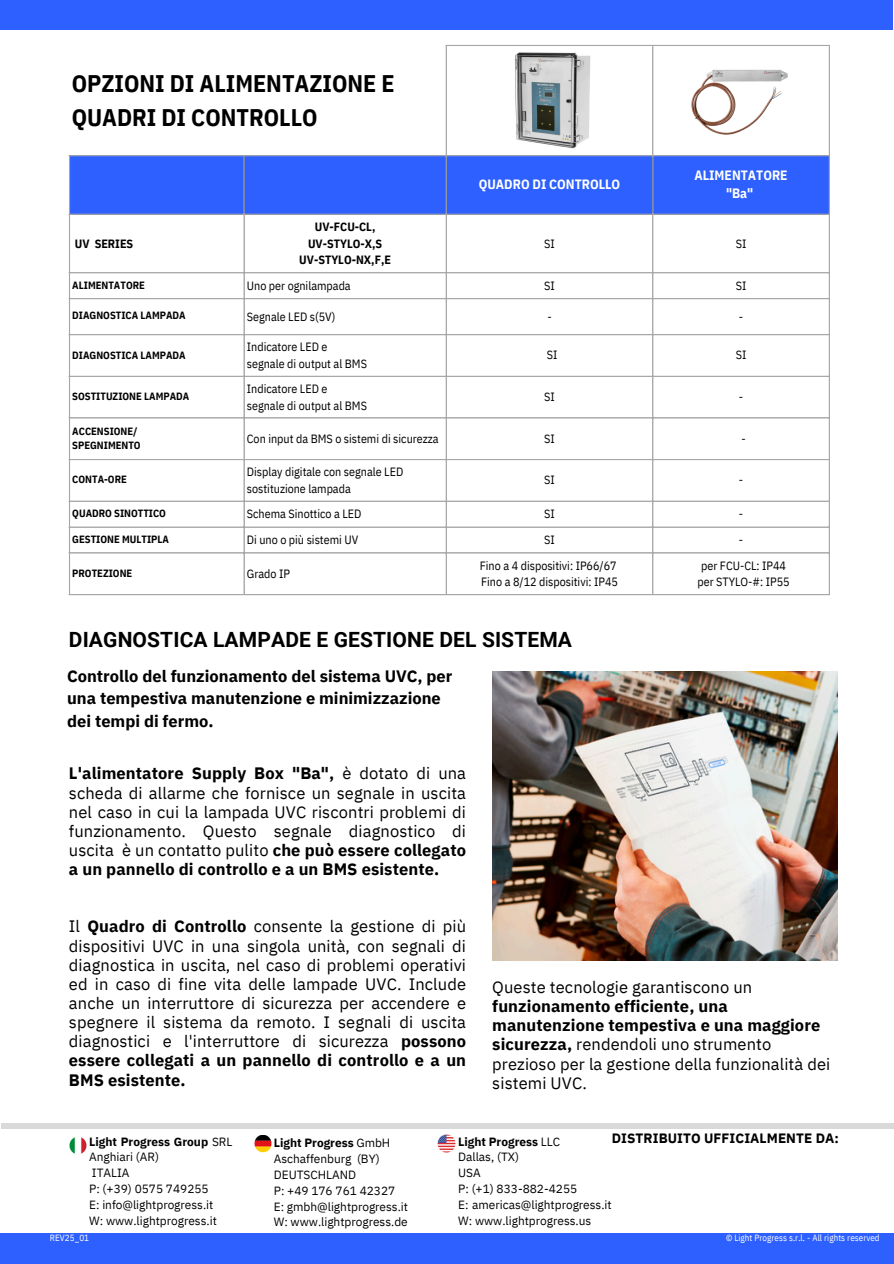
<style>
.page{position:relative;width:894px;height:1264px;background:#fff}
.page>*{position:absolute;margin:0;border:0;box-sizing:border-box;transform-origin:0 0}
.t1{font:700 24px/33.3px "IBM Plex Sans Cond";color:#000}
.t2{font:700 21px "Roboto";letter-spacing:.005em;color:#000}
.t3{font:16.5px/19.2px "IBM Plex Sans";letter-spacing:.005em;color:#000;text-align:justify}
.t4{font:700 16.5px/22.5px "IBM Plex Sans";color:#000}
.t5{font:700 13.5px "IBM Plex Sans Cond";color:#fff}
.t6{font:700 13.5px "IBM Plex Sans";letter-spacing:.005em;color:#000}
.t7{font:12px/16.6px "IBM Plex Sans Cond";color:#000}
.t8{font:700 12px "IBM Plex Sans Cond";color:#000}
.t9{font:11.85px/15.9px "IBM Plex Sans";color:#000}
.t10{font:700 10.5px "IBM Plex Sans Cond";color:#000}
.t11{font:9px "IBM Plex Sans Cond";letter-spacing:.005em;color:#fff}
.s1{font-weight:700}
</style>
<div class="page">
<div style="left:0;top:0;width:892px;height:30px;background:#2d60ff"></div>
<div style="left:1px;top:1122px;width:892px;height:6px;background:#d9d9d9"></div>
<div style="left:0;top:1232px;width:893px;height:31px;background:#2d60ff"></div>
<img style="left:69px;top:1137px;width:18px;height:17px">
<img style="left:254px;top:1135px;width:17px;height:17px">
<img style="left:437px;top:1134px;width:18px;height:18px">
<img style="left:492px;top:671px;width:345px;height:289px">
<div style="left:70px;top:156px;width:758px;height:58px;background:#2d60ff"></div>
<hr style="left:69px;top:156px;width:1px;height:438px;background:#a6a6a6">
<hr style="left:243px;top:156px;width:1px;height:438px;background:#a6a6a6">
<hr style="left:445px;top:46px;width:1px;height:548px;background:#a6a6a6">
<hr style="left:652px;top:46px;width:1px;height:548px;background:#a6a6a6">
<hr style="left:828px;top:46px;width:1px;height:548px;background:#a6a6a6">
<hr style="left:445px;top:45px;width:384px;height:1px;background:#a6a6a6">
<hr style="left:69px;top:155px;width:760px;height:1px;background:#a6a6a6">
<hr style="left:69px;top:214px;width:760px;height:1px;background:#a6a6a6">
<hr style="left:69px;top:272px;width:760px;height:1px;background:#a6a6a6">
<hr style="left:69px;top:298px;width:760px;height:1px;background:#a6a6a6">
<hr style="left:69px;top:334px;width:760px;height:1px;background:#a6a6a6">
<hr style="left:69px;top:376px;width:760px;height:1px;background:#a6a6a6">
<hr style="left:69px;top:417px;width:760px;height:1px;background:#a6a6a6">
<hr style="left:69px;top:459px;width:760px;height:1px;background:#a6a6a6">
<hr style="left:69px;top:500px;width:760px;height:2px;background:#a6a6a6">
<hr style="left:69px;top:526px;width:760px;height:1px;background:#a6a6a6">
<hr style="left:69px;top:552px;width:760px;height:1px;background:#a6a6a6">
<hr style="left:69px;top:594px;width:760px;height:1px;background:#a6a6a6">
<img style="left:514px;top:52px;width:77px;height:97px">
<img style="left:691px;top:69px;width:97px;height:66px">
<p class="t1" style="left:72px;top:67px;width:324px">OPZIONI DI ALIMENTAZIONE E<br>QUADRI DI CONTROLLO</p>
<p class="t8" style="left:75px;top:235px;width:60px">UV SERIES</p>
<p class="t8" style="left:315px;top:219px;width:62px">UV-FCU-CL,</p>
<p class="t8" style="left:308px;top:235px;width:76px">UV-STYLO-X,S</p>
<p class="t8" style="left:299px;top:252px;width:93px">UV-STYLO-NX,F,E</p>
<p class="t5" style="left:478px;top:175px;width:143px">QUADRO DI CONTROLLO</p>
<p class="t5" style="left:694px;top:166px;width:95px">ALIMENTATORE</p>
<p class="t5" style="left:725px;top:184px;width:29px">"Ba"</p>
<p class="t7" style="left:544px;top:235px;width:12px">SI</p>
<p class="t7" style="left:735px;top:235px;width:12px">SI</p>
<p class="t10" style="left:72px;top:278px;width:74px">ALIMENTATORE</p>
<p class="t7" style="left:247px;top:277px;width:105px">Uno per ognilampada</p>
<p class="t7" style="left:544px;top:277px;width:12px">SI</p>
<p class="t7" style="left:735px;top:277px;width:12px">SI</p>
<p class="t10" style="left:72px;top:308px;width:115px">DIAGNOSTICA LAMPADA</p>
<p class="t7" style="left:247px;top:308px;width:90px">Segnale LED s(5V)</p>
<p class="t7" style="left:547px;top:308px;width:6px">-</p>
<p class="t7" style="left:738px;top:308px;width:6px">-</p>
<p class="t10" style="left:72px;top:348px;width:115px">DIAGNOSTICA LAMPADA</p>
<p class="t7" style="left:247px;top:339px;width:82px">Indicatore LED e</p>
<p class="t7" style="left:247px;top:355px;width:122px">segnale di output al BMS</p>
<p class="t7" style="left:546px;top:346px;width:12px">SI</p>
<p class="t7" style="left:735px;top:346px;width:12px">SI</p>
<p class="t10" style="left:72px;top:389px;width:118px">SOSTITUZIONE LAMPADA</p>
<p class="t10" style="left:72px;top:424px;width:67px">ACCENSIONE/</p>
<p class="t10" style="left:72px;top:438px;width:70px">SPEGNIMENTO</p>
<p class="t7" style="left:247px;top:380px;width:82px">Indicatore LED e</p>
<p class="t7" style="left:247px;top:397px;width:122px">segnale di output al BMS</p>
<p class="t7" style="left:544px;top:388px;width:12px">SI</p>
<p class="t7" style="left:738px;top:388px;width:6px">-</p>
<p class="t7" style="left:247px;top:430px;width:193px">Con input da BMS o sistemi di sicurezza</p>
<p class="t7" style="left:544px;top:430px;width:12px">SI</p>
<p class="t7" style="left:741px;top:430px;width:6px">-</p>
<p class="t10" style="left:72px;top:472px;width:56px">CONTA-ORE</p>
<p class="t7" style="left:247px;top:463px;width:158px">Display digitale con segnale LED sostituzione lampada</p>
<p class="t7" style="left:544px;top:471px;width:12px">SI</p>
<p class="t7" style="left:738px;top:471px;width:6px">-</p>
<p class="t10" style="left:72px;top:506px;width:95px">QUADRO SINOTTICO</p>
<p class="t7" style="left:247px;top:505px;width:116px">Schema Sinottico a LED</p>
<p class="t7" style="left:544px;top:505px;width:12px">SI</p>
<p class="t7" style="left:738px;top:505px;width:6px">-</p>
<p class="t10" style="left:72px;top:532px;width:98px">GESTIONE MULTIPLA</p>
<p class="t7" style="left:247px;top:531px;width:113px">Di uno o più sistemi UV</p>
<p class="t7" style="left:544px;top:531px;width:12px">SI</p>
<p class="t7" style="left:738px;top:531px;width:6px">-</p>
<p class="t10" style="left:72px;top:566px;width:61px">PROTEZIONE</p>
<p class="t7" style="left:247px;top:565px;width:45px">Grado IP</p>
<h1 class="t7" style="left:479px;top:557px;width:138px">Fino a 4 dispositivi: IP66/67</h1>
<h2 class="t7" style="left:481px;top:573px;width:138px">Fino a 8/12 dispositivi: IP45</h2>
<h3 class="t7" style="left:701px;top:557px;width:86px">per FCU-CL: IP44</h3>
<h3 class="t7" style="left:697px;top:573px;width:94px">per STYLO-#: IP55</h3>
<p class="t2" style="left:69px;top:627px;width:504px">DIAGNOSTICA LAMPADE E GESTIONE DEL SISTEMA</p>
<h5 class="t4" style="left:67px;top:664px;width:387px">Controllo del funzionamento del sistema UVC, per una tempestiva manutenzione e minimizzazione dei tempi di fermo.</h5>
<h3 class="t3" style="left:69px;top:763px;width:398px"><span class="s1">L'alimentatore Supply Box "Ba",</span> è dotato di una scheda di allarme che fornisce un segnale in uscita nel caso in cui la lampada UVC riscontri problemi di funzionamento. Questo segnale diagnostico di uscita è un contatto pulito <span class="s1">che può essere collegato a un pannello di controllo e a un BMS esistente.</span></h3>
<p class="t3" style="left:69px;top:916px;width:398px">Il <span class="s1">Quadro di Controllo</span> consente la gestione di più dispositivi UVC in una singola unità, con segnali di diagnostica in uscita, nel caso di problemi operativi ed in caso di fine vita delle lampade UVC. Include anche un interruttore di sicurezza per accendere e spegnere il sistema da remoto. I segnali di uscita diagnostici e l'interruttore di sicurezza <span class="s1">possono essere collegati a un pannello di controllo e a un BMS esistente.</span></p>
<p class="t3" style="left:492px;top:977px;width:339px;text-align:left">Queste tecnologie garantiscono un <span class="s1">funzionamento efficiente, una manutenzione tempestiva e una maggiore sicurezza,</span> rendendoli uno strumento prezioso per la gestione della funzionalità dei sistemi UVC.</p>
<p class="t9" style="left:89px;top:1133px;width:145px"><span class="s1">Light Progress Group</span> SRL<br>Anghiari (AR)<br>ITALIA<br>P: (+39) 0575 749255<br>E: info@lightprogress.it<br>W: www.lightprogress.it</p>
<p class="t9" style="left:274px;top:1134px;width:136px"><span class="s1">Light Progress</span> GmbH<br>Aschaffenburg (BY)<br>DEUTSCHLAND<br>P: +49 176 761 42327<br>E: gmbh@lightprogress.it<br>W: www.lightprogress.de</p>
<p class="t9" style="left:458px;top:1133px;width:155px"><span class="s1">Light Progress</span> LLC<br>Dallas, (TX)<br>USA<br>P: (+1) 833-882-4255<br>E: americas@lightprogress.it<br>W: www.lightprogress.us</p>
<p class="t6" style="left:611px;top:1128px;width:229px">DISTRIBUITO UFFICIALMENTE DA:</p>
<p class="t11" style="left:50px;top:1232px;width:41px">REV25_01</p>
<p class="t11" style="left:725px;top:1232px;width:155px">© Light Progress s.r.l. - All rights reserved</p>
</div>
